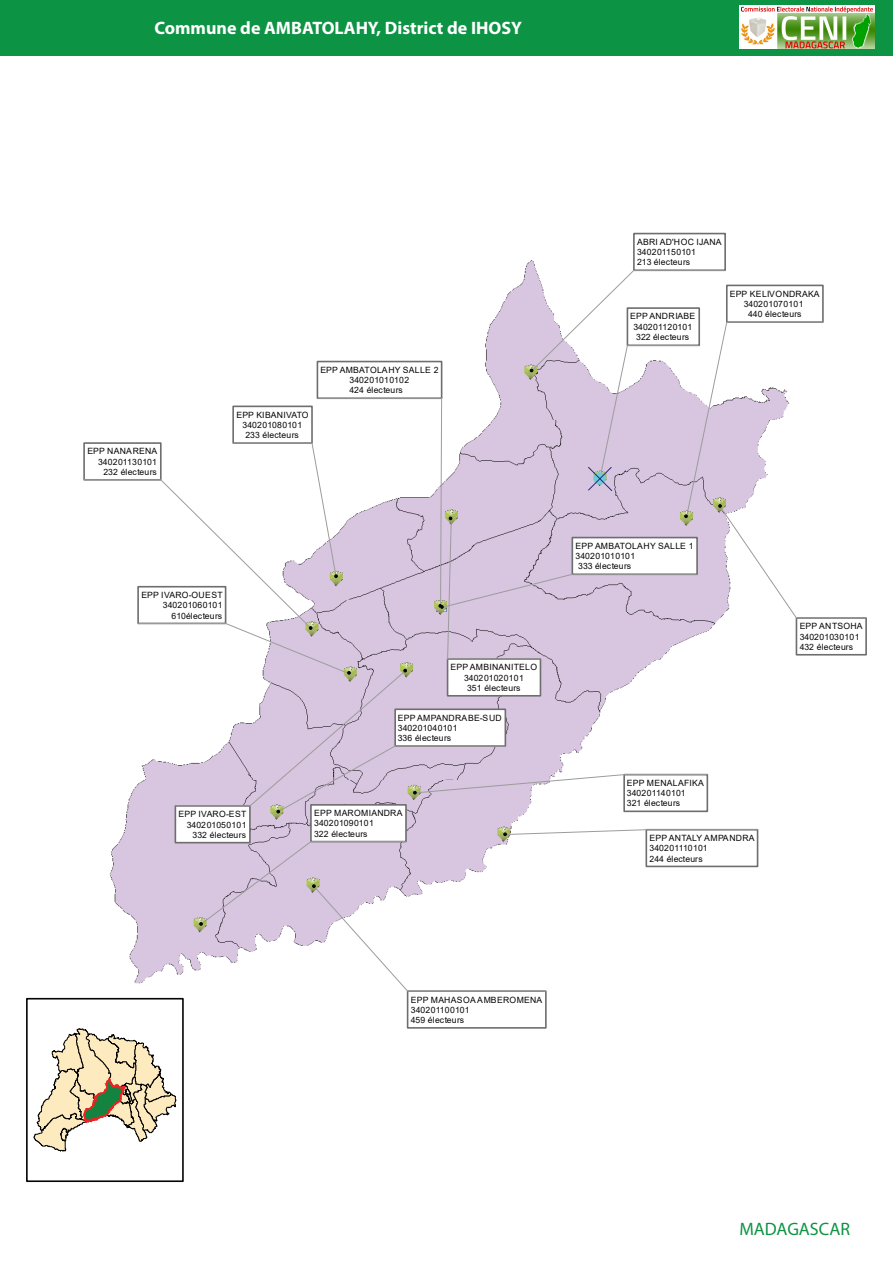
<style>
.page{position:relative;width:893px;height:1263px;background:#fff}
.page>*{position:absolute;margin:0;border:0;box-sizing:border-box;transform-origin:0 0}
.t1{font:700 18px "Myriad Pro";color:#fff}
.t2{font:18px "Myriad Pro";color:#0d9344}
.t3{font:8.7px/10.2px "Arial";letter-spacing:.005em;color:#050505}
</style>
<div class="page">
<div style="left:0;top:0;width:893px;height:56px;background:#0d9344"></div>
<img style="left:739px;top:6px;width:135px;height:43px">
<img style="left:27px;top:232px;width:732px;height:796px">
<div style="left:175px;top:805px;width:76px;height:38px;background:#fff;border:2px solid #6f6e6f"></div>
<div style="left:310px;top:804px;width:97px;height:38px;background:#fff;border:2px solid #6f6e6f"></div>
<div style="left:407px;top:990px;width:140px;height:39px;background:#fff;border:2px solid #6f6e6f"></div>
<div style="left:633px;top:233px;width:93px;height:38px;background:#fff;border:2px solid #6f6e6f"></div>
<svg style="left:199px;top:829px;width:559px;height:163px"></svg>
<svg style="left:84px;top:270px;width:783px;height:543px"></svg>
<div style="left:27px;top:999px;width:156px;height:182px;background:#fff"></div>
<svg style="left:33px;top:1028px;width:143px;height:123px"></svg>
<div style="left:26px;top:998px;width:158px;height:184px;border:2px solid #050504"></div>
<h1 class="t1" style="left:154px;top:16px;width:369px">Commune de AMBATOLAHY, District de IHOSY</h1>
<p class="t3" style="left:87px;top:446px;width:72px;text-align:right">EPP NANARENA<br>340201130101<br>232 électeurs</p>
<p class="t3" style="left:236px;top:409px;width:74px;text-align:center">EPP KIBANIVATO<br>340201080101<br>233 électeurs</p>
<p class="t3" style="left:349px;top:365px;width:91px;text-indent:-29px">EPP AMBATOLAHY SALLE 2<br>340201010102<br>424 électeurs</p>
<p class="t3" style="left:141px;top:590px;width:83px;text-align:right">EPP IVARO-OUEST<br>340201060101<br>610électeurs</p>
<p class="t3" style="left:451px;top:662px;width:88px;text-align:center">EPP AMBINANITELO<br>340201020101<br>351 électeurs</p>
<p class="t3" style="left:398px;top:712px;width:105px">EPP AMPANDRABE-SUD<br>340201040101<br>336 électeurs</p>
<p class="t3" style="left:179px;top:809px;width:69px;text-align:right">EPP IVARO-EST<br>340201050101<br>332 électeurs</p>
<p class="t3" style="left:314px;top:808px;width:90px">EPP MAROMIANDRA<br>340201090101<br>322 électeurs</p>
<p class="t3" style="left:637px;top:237px;width:86px">ABRI AD'HOC IJANA<br>340201150101<br>213 électeurs</p>
<p class="t3" style="left:630px;top:311px;width:67px;text-align:center">EPP ANDRIABE<br>340201120101<br>322 électeurs</p>
<p class="t3" style="left:730px;top:289px;width:91px;text-align:center">EPP KELIVONDRAKA<br>340201070101<br>440 électeurs</p>
<p class="t3" style="left:576px;top:541px;width:120px">EPP AMBATOLAHY SALLE 1</p>
<p class="t3" style="left:576px;top:551px;width:61px">340201010101</p>
<p class="t3" style="left:578px;top:561px;width:54px">333 électeurs</p>
<p class="t3" style="left:627px;top:778px;width:79px">EPP MENALAFIKA<br>340201140101<br>321 électeurs</p>
<p class="t3" style="left:800px;top:621px;width:65px">EPP ANTSOHA<br>340201030101<br>432 électeurs</p>
<p class="t3" style="left:649px;top:833px;width:107px">EPP ANTALY AMPANDRA<br>340201110101<br>244 électeurs</p>
<p class="t3" style="left:411px;top:994px;width:133px">EPP MAHASOA AMBEROMENA<br>340201100101<br>459 électeurs</p>
<h1 class="t2" style="left:739px;top:1218px;width:112px">MADAGASCAR</h1>
</div>
